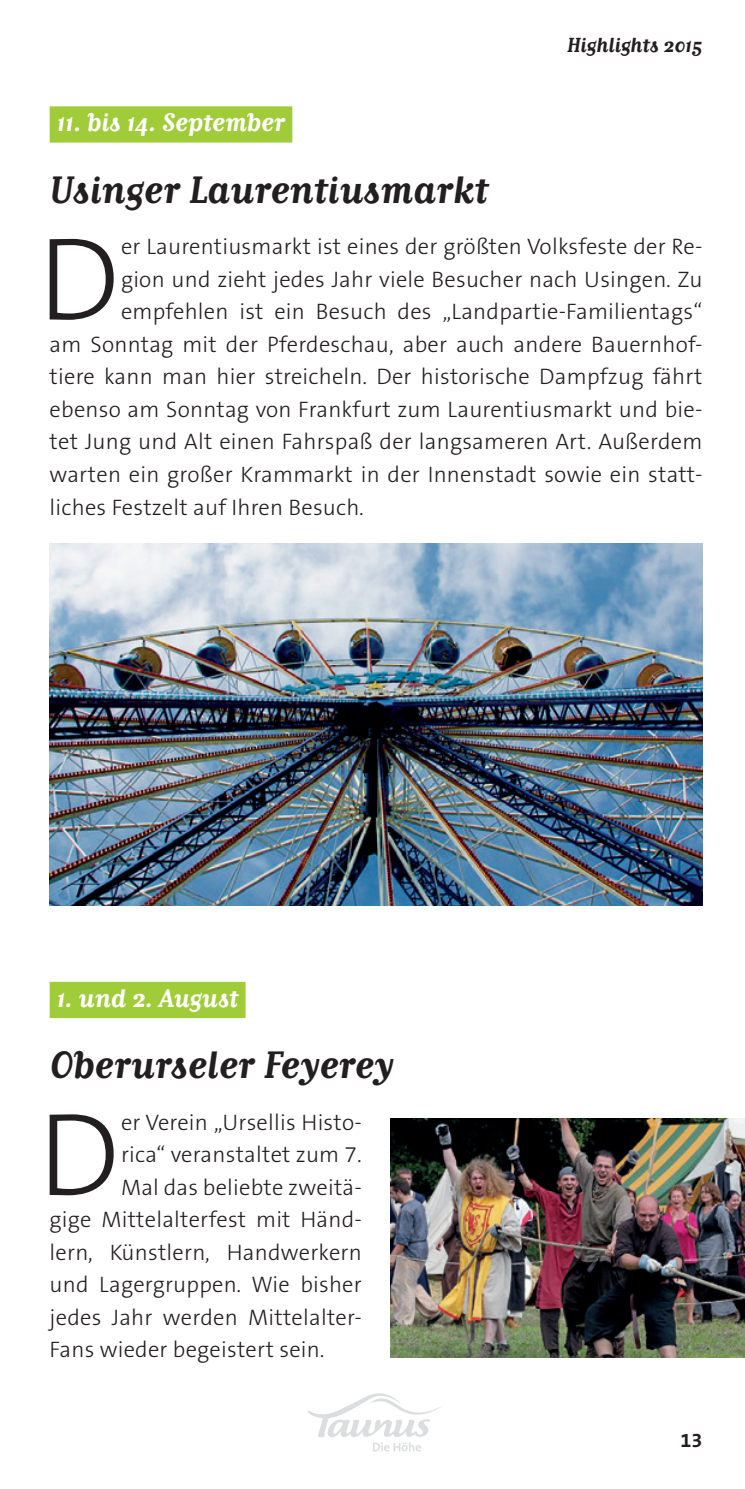
<style>
.page{position:relative;width:745px;height:1489px;background:#fff}
.page>*{position:absolute;margin:0;border:0;box-sizing:border-box;transform-origin:0 0}
.t1{font:300 118.75px "The Sans B W3";color:#231f20}
.t2{font:700 37.5px "Matrix II Script OT";color:#231f20}
.t3{font:700 25px "Matrix II Script OT";color:#fff}
.t4{font:300 22.5px "The Sans B W3";letter-spacing:.01em;color:#231f20}
.t5{font:700 20px "Matrix II Script OT";color:#231f20}
.t6{font:700 20px "The Sans B W7";color:#231f20}
</style>
<div class="page">
<svg style="left:308px;top:1393px;width:134px;height:58px"></svg>
<div style="left:50px;top:106px;width:242px;height:37px;background:#a1cc3a"></div>
<img style="left:50px;top:543px;width:652px;height:362px">
<div style="left:50px;top:981px;width:195px;height:37px;background:#a1cc3a"></div>
<img style="left:390px;top:1118px;width:354px;height:239px">
<p class="t3" style="left:57px;top:107px;width:230px">11. bis 14. September</p>
<p class="t5" style="left:566px;top:33px;width:137px">Highlights 2015</p>
<h2 class="t2" style="left:50px;top:167px;width:439px">Usinger Laurentiusmarkt</h2>
<h1 class="t1" style="left:38px;top:203px;width:83px">D</h1>
<p class="t4" style="left:121px;top:232px;width:582px">er Laurentiusmarkt ist eines der größten Volksfeste der Re-</p>
<p class="t4" style="left:121px;top:265px;width:582px">gion und zieht jedes Jahr viele Besucher nach Usingen. Zu</p>
<p class="t4" style="left:121px;top:297px;width:582px">empfehlen ist ein Besuch des „Landpartie-Familientags“</p>
<p class="t4" style="left:50px;top:330px;width:653px">am Sonntag mit der Pferdeschau, aber auch andere Bauernhof-</p>
<p class="t4" style="left:50px;top:362px;width:653px">tiere kann man hier streicheln. Der historische Dampfzug fährt</p>
<p class="t4" style="left:50px;top:395px;width:653px">ebenso am Sonntag von Frankfurt zum Laurentiusmarkt und bie-</p>
<p class="t4" style="left:50px;top:427px;width:653px">tet Jung und Alt einen Fahrspaß der langsameren Art. Außerdem</p>
<p class="t4" style="left:50px;top:460px;width:651px">warten ein großer Krammarkt in der Innenstadt sowie ein statt-</p>
<p class="t4" style="left:50px;top:492px;width:315px">liches Festzelt auf Ihren Besuch.</p>
<p class="t3" style="left:57px;top:982px;width:183px">1. und 2. August</p>
<h2 class="t2" style="left:50px;top:1042px;width:345px">Oberurseler Feyerey</h2>
<h1 class="t1" style="left:38px;top:1078px;width:83px">D</h1>
<p class="t4" style="left:121px;top:1107px;width:242px">er Verein „Ursellis Histo-</p>
<p class="t4" style="left:121px;top:1140px;width:242px">rica“ veranstaltet zum 7.</p>
<p class="t4" style="left:121px;top:1172px;width:242px">Mal das beliebte zweitä-</p>
<p class="t4" style="left:50px;top:1205px;width:313px">gige Mittelalterfest mit Händ-</p>
<p class="t4" style="left:50px;top:1237px;width:313px">lern, Künstlern, Handwerkern</p>
<p class="t4" style="left:50px;top:1270px;width:313px">und Lagergruppen. Wie bisher</p>
<p class="t4" style="left:50px;top:1302px;width:313px">jedes Jahr werden Mittelalter-</p>
<p class="t4" style="left:50px;top:1335px;width:276px">Fans wieder begeistert sein.</p>
<p class="t6" style="left:680px;top:1427px;width:23px">13</p>
</div>
